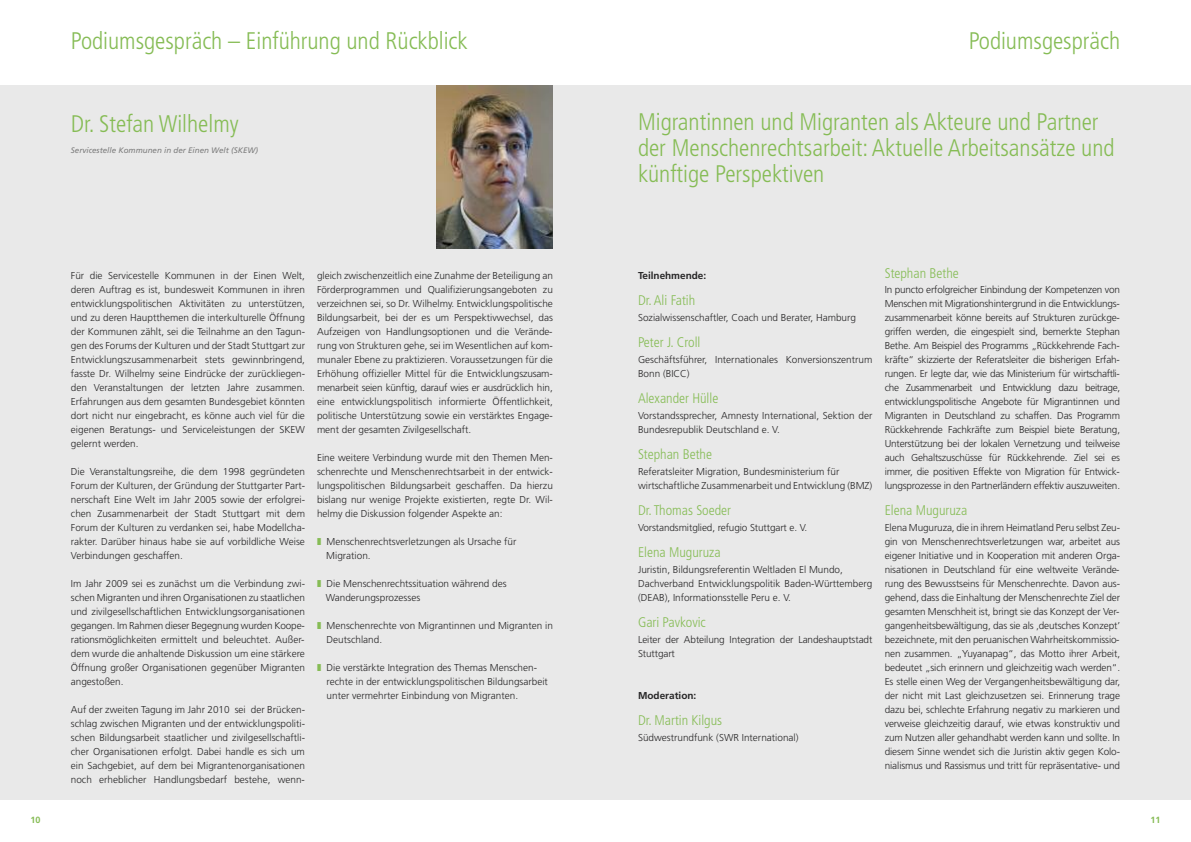
<style>
.page{position:relative;width:1191px;height:842px;background:#fff}
.page>*{position:absolute;margin:0;border:0;box-sizing:border-box;transform-origin:0 0}
.t1{font:300 condensed 24px/26px "Frutiger";color:#86bc55}
.t2{font:300 condensed 14px "Frutiger";color:#86bc55}
.t3{font:300 10px/14px "Frutiger";color:#272627}
.t4{font:700 10px "Frutiger";color:#272627}
.t5{font:700 9px "Frutiger";color:#86bc55}
.t6{font:italic 8px "Frutiger";color:#7d7d7d}
.s1{color:#86bc55}
</style>
<div class="page">
<div style="left:595px;top:85px;width:595px;height:714px;background:#e9e9e9"></div>
<div style="left:0;top:85px;width:595px;height:714px;background:#e9e9e9"></div>
<img style="left:437px;top:85px;width:116px;height:163px">
<h1 class="t1" style="left:71px;top:28px;width:398px">Podiumsgespräch – Einführung und Rückblick</h1>
<h1 class="t1" style="left:71px;top:111px;width:169px">Dr. Stefan Wilhelmy</h1>
<p class="t6" style="left:71px;top:145px;width:189px">Servicestelle Kommunen in der Einen Welt (SKEW)</p>
<p class="t5" style="left:30px;top:815px;width:11px">10</p>
<p class="t3" style="left:71px;top:268px;width:236px;text-align:justify">Für die Servicestelle Kommunen in der Einen Welt, deren Auftrag es ist, bundesweit Kommunen in ihren entwicklungspolitischen Aktivitäten zu unterstützen, und zu deren Hauptthemen die interkulturelle Öffnung der Kommunen zählt, sei die Teilnahme an den Tagun&shy;gen des Forums der Kulturen und der Stadt Stuttgart zur Entwicklungszusammenarbeit stets gewinnbringend, fasste Dr. Wilhelmy seine Eindrücke der zurückliegen&shy;den Veranstaltungen der letzten Jahre zusammen.<br>Erfahrungen aus dem gesamten Bundesgebiet könnten dort nicht nur eingebracht, es könne auch viel für die eigenen Beratungs- und Serviceleistungen der SKEW gelernt werden.</p>
<p class="t3" style="left:71px;top:464px;width:236px;text-align:justify">Die Veranstaltungsreihe, die dem 1998 gegründeten Forum der Kulturen, der Gründung der Stuttgarter Part&shy;nerschaft Eine Welt im Jahr 2005 sowie der erfolgrei&shy;chen Zusammenarbeit der Stadt Stuttgart mit dem Forum der Kulturen zu verdanken sei, habe Modellcha&shy;rakter. Darüber hinaus habe sie auf vorbildliche Weise Verbindungen geschaffen.</p>
<p class="t3" style="left:71px;top:576px;width:236px;text-align:justify">Im Jahr 2009 sei es zunächst um die Verbindung zwi&shy;schen Migranten und ihren Organisationen zu staatlichen und zivilgesellschaftlichen Entwicklungsorganisationen gegangen. Im Rahmen dieser Begegnung wurden Koope&shy;rationsmöglichkeiten ermittelt und beleuchtet. Außer&shy;dem wurde die anhaltende Diskussion um eine stärkere Öffnung großer Organisationen gegenüber Migranten angestoßen.</p>
<p class="t3" style="left:71px;top:702px;width:236px;text-align:justify">Auf der zweiten Tagung im Jahr 2010 sei der Brücken&shy;schlag zwischen Migranten und der entwicklungspoliti&shy;schen Bildungsarbeit staatlicher und zivilgesellschaftli&shy;cher Organisationen erfolgt. Dabei handle es sich um ein Sachgebiet, auf dem bei Migrantenorganisationen noch erheblicher Handlungsbedarf bestehe, wenn-</p>
<p class="t3" style="left:317px;top:268px;width:237px;text-align:justify">gleich zwischenzeitlich eine Zunahme der Beteiligung an Förderprogrammen und Qualifizierungsangeboten zu verzeichnen sei, so Dr. Wilhelmy. Entwicklungspolitische Bildungsarbeit, bei der es um Perspektivwechsel, das Aufzeigen von Handlungsoptionen und die Verände&shy;rung von Strukturen gehe, sei im Wesentlichen auf kom&shy;munaler Ebene zu praktizieren. Voraussetzungen für die Erhöhung offizieller Mittel für die Entwicklungszusam&shy;menarbeit seien künftig, darauf wies er ausdrücklich hin, eine entwicklungspolitisch informierte Öffentlichkeit, politische Unterstützung sowie ein verstärktes Engage&shy;ment der gesamten Zivilgesellschaft.</p>
<p class="t3" style="left:317px;top:450px;width:237px;text-align:justify">Eine weitere Verbindung wurde mit den Themen Men&shy;schenrechte und Menschenrechtsarbeit in der entwick&shy;lungspolitischen Bildungsarbeit geschaffen. Da hierzu bislang nur wenige Projekte existierten, regte Dr. Wil&shy;helmy die Diskussion folgender Aspekte an:</p>
<p class="t3" style="left:326px;top:534px;width:191px;line-height:14.3px;text-indent:-9px"><span class="s1">❚</span> Menschenrechtsverletzungen als Ursache für<br>Migration.</p>
<p class="t3" style="left:326px;top:576px;width:182px;line-height:14.3px;text-indent:-9px"><span class="s1">❚</span> Die Menschenrechtssituation während des<br>Wanderungsprozesses</p>
<p class="t3" style="left:327px;top:618px;width:228px;text-indent:-10px"><span class="s1">❚</span> Menschenrechte von Migrantinnen und Migranten in<br>Deutschland.</p>
<p class="t3" style="left:327px;top:660px;width:223px;text-indent:-10px"><span class="s1">❚</span> Die verstärkte Integration des Themas Menschen&shy;rechte in der entwicklungspolitischen Bildungsarbeit unter vermehrter Einbindung von Migranten.</p>
<h1 class="t1" style="left:968px;top:28px;width:153px">Podiumsgespräch</h1>
<h1 class="t1" style="left:638px;top:109px;width:478px">Migrantinnen und Migranten als Akteure und Partner der Menschenrechtsarbeit: Aktuelle Arbeitsansätze und künftige Perspektiven</h1>
<p class="t4" style="left:638px;top:269px;width:70px">Teilnehmende:</p>
<h2 class="t2" style="left:638px;top:292px;width:59px">Dr. Ali Fatih</h2>
<p class="t3" style="left:638px;top:310px;width:219px">Sozialwissenschaftler, Coach und Berater, Hamburg</p>
<h2 class="t2" style="left:638px;top:334px;width:64px">Peter J. Croll</h2>
<p class="t3" style="left:638px;top:352px;width:236px">Geschäftsführer, Internationales Konversionszentrum<br>Bonn (BICC)</p>
<h2 class="t2" style="left:638px;top:390px;width:82px">Alexander Hülle</h2>
<p class="t3" style="left:638px;top:408px;width:236px">Vorstandssprecher, Amnesty International, Sektion der<br>Bundesrepublik Deutschland e. V.</p>
<h2 class="t2" style="left:638px;top:446px;width:76px">Stephan Bethe</h2>
<p class="t3" style="left:638px;top:464px;width:236px">Referatsleiter Migration, Bundesministerium für wirtschaftliche Zusammenarbeit und Entwicklung (BMZ)</p>
<h2 class="t2" style="left:638px;top:502px;width:95px">Dr. Thomas Soeder</h2>
<p class="t3" style="left:638px;top:520px;width:171px">Vorstandsmitglied, refugio Stuttgart e. V.</p>
<h2 class="t2" style="left:638px;top:544px;width:84px">Elena Muguruza</h2>
<p class="t3" style="left:638px;top:562px;width:236px">Juristin, Bildungsreferentin Weltladen El Mundo,<br>Dachverband Entwicklungspolitik Baden-Württemberg (DEAB), Informationsstelle Peru e. V.</p>
<h2 class="t2" style="left:638px;top:614px;width:69px">Gari Pavkovic</h2>
<p class="t3" style="left:638px;top:632px;width:236px">Leiter der Abteilung Integration der Landeshauptstadt<br>Stuttgart</p>
<p class="t4" style="left:638px;top:689px;width:60px">Moderation:</p>
<h2 class="t2" style="left:638px;top:712px;width:86px">Dr. Martin Kilgus</h2>
<p class="t3" style="left:638px;top:730px;width:162px">Südwestrundfunk (SWR International)</p>
<h2 class="t2" style="left:884px;top:265px;width:76px">Stephan Bethe</h2>
<p class="t3" style="left:884px;top:282px;width:237px;text-align:justify">In puncto erfolgreicher Einbindung der Kompetenzen von Menschen mit Migrationshintergrund in die Entwicklungs&shy;zusammenarbeit könne bereits auf Strukturen zurückge&shy;griffen werden, die eingespielt sind, bemerkte Stephan Bethe. Am Beispiel des Programms „Rückkehrende Fach&shy;kräfte“ skizzierte der Referatsleiter die bisherigen Erfah&shy;rungen. Er legte dar, wie das Ministerium für wirtschaftli&shy;che Zusammenarbeit und Entwicklung dazu beitrage, entwicklungspolitische Angebote für Migrantinnen und Migranten in Deutschland zu schaffen. Das Programm Rückkehrende Fachkräfte zum Beispiel biete Beratung, Unterstützung bei der lokalen Vernetzung und teilweise auch Gehaltszuschüsse für Rückkehrende. Ziel sei es immer, die positiven Effekte von Migration für Entwick&shy;lungsprozesse in den Partnerländern effektiv auszuweiten.</p>
<h2 class="t2" style="left:884px;top:502px;width:84px">Elena Muguruza</h2>
<p class="t3" style="left:884px;top:520px;width:237px;text-align:justify">Elena Muguruza, die in ihrem Heimatland Peru selbst Zeu&shy;gin von Menschenrechtsverletzungen war, arbeitet aus eigener Initiative und in Kooperation mit anderen Orga&shy;nisationen in Deutschland für eine weltweite Verände&shy;rung des Bewusstseins für Menschenrechte. Davon aus&shy;gehend, dass die Einhaltung der Menschenrechte Ziel der gesamten Menschheit ist, bringt sie das Konzept der Ver&shy;gangenheitsbewältigung, das sie als ‚deutsches Konzept’ bezeichnete, mit den peruanischen Wahrheitskommissio&shy;nen zusammen. „Yuyanapag“, das Motto ihrer Arbeit, bedeutet „sich erinnern und gleichzeitig wach werden“.<br>Es stelle einen Weg der Vergangenheitsbewältigung dar, der nicht mit Last gleichzusetzen sei. Erinnerung trage dazu bei, schlechte Erfahrung negativ zu markieren und verweise gleichzeitig darauf, wie etwas konstruktiv und zum Nutzen aller gehandhabt werden kann und sollte. In diesem Sinne wendet sich die Juristin aktiv gegen Kolo&shy;nialismus und Rassismus und tritt für repräsentative- und</p>
<p class="t5" style="left:1150px;top:815px;width:11px">11</p>
</div>
